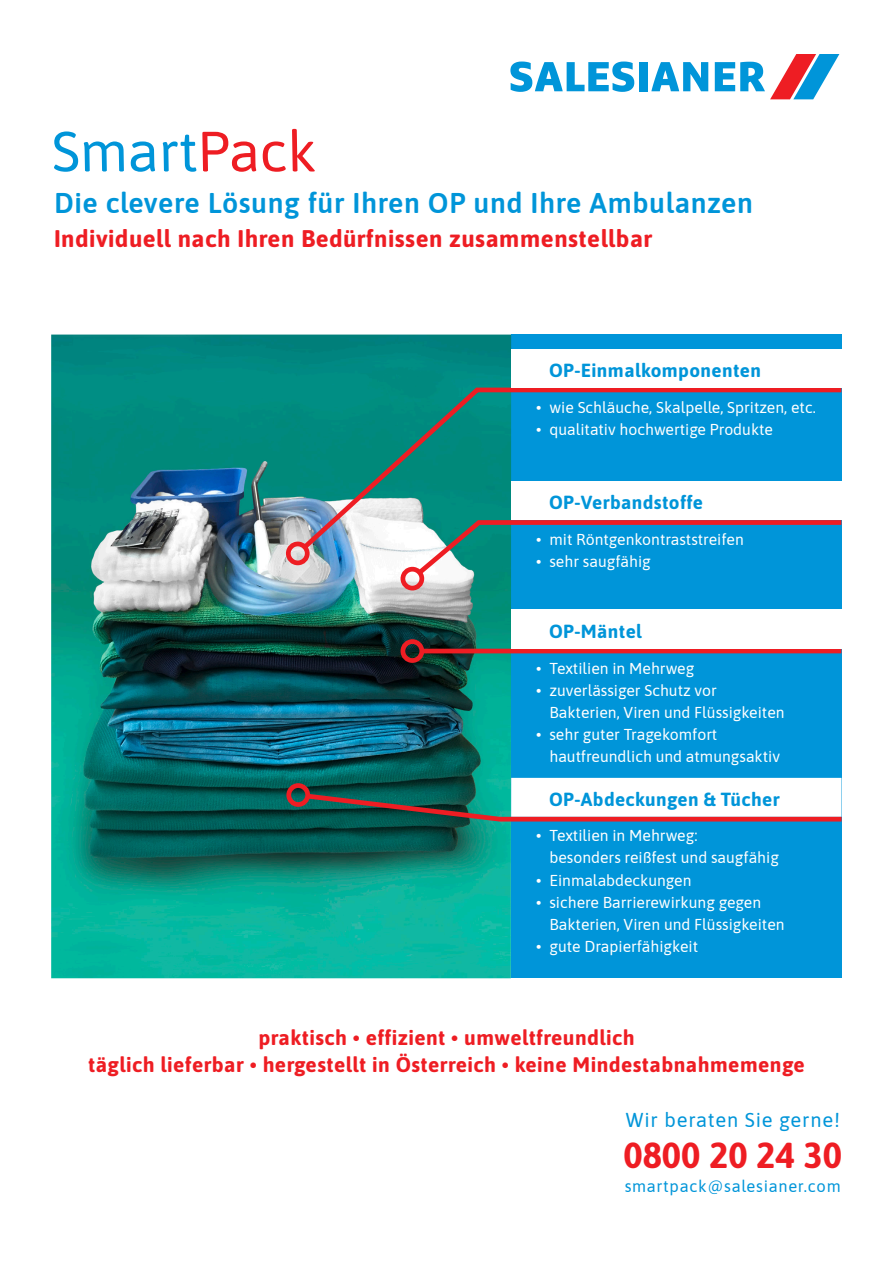
<style>
.page{position:relative;width:893px;height:1263px;background:#fff}
.page>*{position:absolute;margin:0;border:0;box-sizing:border-box;transform-origin:0 0}
.t1{font:700 36px "Asap";color:#ee1d23}
.t2{font:600 28.5px "Asap";letter-spacing:.02em;color:#0095d9}
.t3{font:700 24px "Asap";letter-spacing:.02em;color:#ee1d23}
.t4{font:700 21px/27.9px "Asap";letter-spacing:.02em;color:#ee1d23;text-align:center}
.t5{font:20.1px "Asap";letter-spacing:.04em;color:#0095d9}
.t6{font:700 18.9px "Asap";letter-spacing:.02em;color:#0095d9}
.t7{font:16.5px "Asap";letter-spacing:.045em;color:#0095d9}
.t8{font:15.75px/22px "Asap";color:#fff}
</style>
<div class="page">
<svg style="left:202px;top:129px;width:113px;height:43px"></svg>
<svg style="left:54px;top:131px;width:142px;height:41px"></svg>
<div style="left:511px;top:335px;width:330px;height:643px;background:#0095d9"></div>
<img style="left:51px;top:335px;width:460px;height:643px">
<svg style="left:298px;top:385px;width:544px;height:169px"></svg>
<div style="left:286px;top:542px;width:24px;height:23px;border:5px solid #ee1d23;border-radius:50%"></div>
<hr style="left:422px;top:649px;width:419px;height:4px;background:#ee1d23">
<div style="left:401px;top:639px;width:23px;height:24px;border:5px solid #ee1d23;border-radius:50%"></div>
<div style="left:511px;top:609px;width:330px;height:40px;background:#fff"></div>
<div style="left:511px;top:778px;width:330px;height:39px;background:#fff"></div>
<div style="left:511px;top:481px;width:330px;height:39px;background:#fff"></div>
<div style="left:511px;top:349px;width:330px;height:39px;background:#fff"></div>
<svg style="left:413px;top:518px;width:429px;height:61px"></svg>
<div style="left:401px;top:567px;width:23px;height:23px;border:5px solid #ee1d23;border-radius:50%"></div>
<svg style="left:510px;top:62px;width:124px;height:30px"></svg>
<div style="left:639px;top:62px;width:8px;height:29px;background:#0095d9"></div>
<svg style="left:651px;top:62px;width:57px;height:29px"></svg>
<svg style="left:715px;top:54px;width:124px;height:45px"></svg>
<svg style="left:302px;top:791px;width:540px;height:33px"></svg>
<div style="left:286px;top:783px;width:24px;height:24px;border:5px solid #ee1d23;border-radius:50%"></div>
<h2 class="t2" style="left:54px;top:183px;width:700px">Die clevere Lösung für Ihren OP und Ihre Ambulanzen</h2>
<h3 class="t3" style="left:54px;top:221px;width:600px">Individuell nach Ihren Bedürfnissen zusammenstellbar</h3>
<p class="t6" style="left:549px;top:357px;width:213px">OP-Einmalkomponenten</p>
<p class="t8" style="left:536px;top:395px;width:281px">• wie Schläuche, Skalpelle, Spritzen, etc.</p>
<p class="t8" style="left:536px;top:417px;width:239px">• qualitativ hochwertige Produkte</p>
<p class="t6" style="left:549px;top:489px;width:156px">OP-Verbandstoffe</p>
<p class="t8" style="left:536px;top:528px;width:209px">• mit Röntgenkontraststreifen</p>
<p class="t8" style="left:536px;top:550px;width:116px">• sehr saugfähig</p>
<p class="t6" style="left:549px;top:618px;width:94px">OP-Mäntel</p>
<p class="t8" style="left:536px;top:656px;width:160px">• Textilien in Mehrweg</p>
<p class="t8" style="left:549px;top:678px;width:237px;text-indent:-13px">• zuverlässiger Schutz vor<br>Bakterien, Viren und Flüssigkeiten</p>
<p class="t8" style="left:549px;top:723px;width:232px;text-indent:-13px">• sehr guter Tragekomfort hautfreundlich und atmungsaktiv</p>
<p class="t6" style="left:549px;top:786px;width:232px">OP-Abdeckungen &amp; Tücher</p>
<p class="t8" style="left:549px;top:824px;width:231px;text-indent:-13px">• Textilien in Mehrweg:<br>besonders reißfest und saugfähig</p>
<p class="t8" style="left:536px;top:868px;width:157px">• Einmalabdeckungen</p>
<p class="t8" style="left:549px;top:890px;width:237px;text-indent:-13px">• sichere Barrierewirkung gegen<br>Bakterien, Viren und Flüssigkeiten</p>
<p class="t8" style="left:536px;top:934px;width:164px">• gute Drapierfähigkeit</p>
<h3 class="t4" style="left:88px;top:1022px;width:718px">praktisch • effizient • umweltfreundlich<br>täglich lieferbar • hergestellt in Österreich • keine Mindestabnahmemenge</h3>
<p class="t5" style="left:625px;top:1106px;width:216px">Wir beraten Sie gerne!</p>
<h1 class="t1" style="left:623px;top:1129px;width:220px">0800 20 24 30</h1>
<p class="t7" style="left:625px;top:1175px;width:217px">smartpack@salesianer.com</p>
</div>
